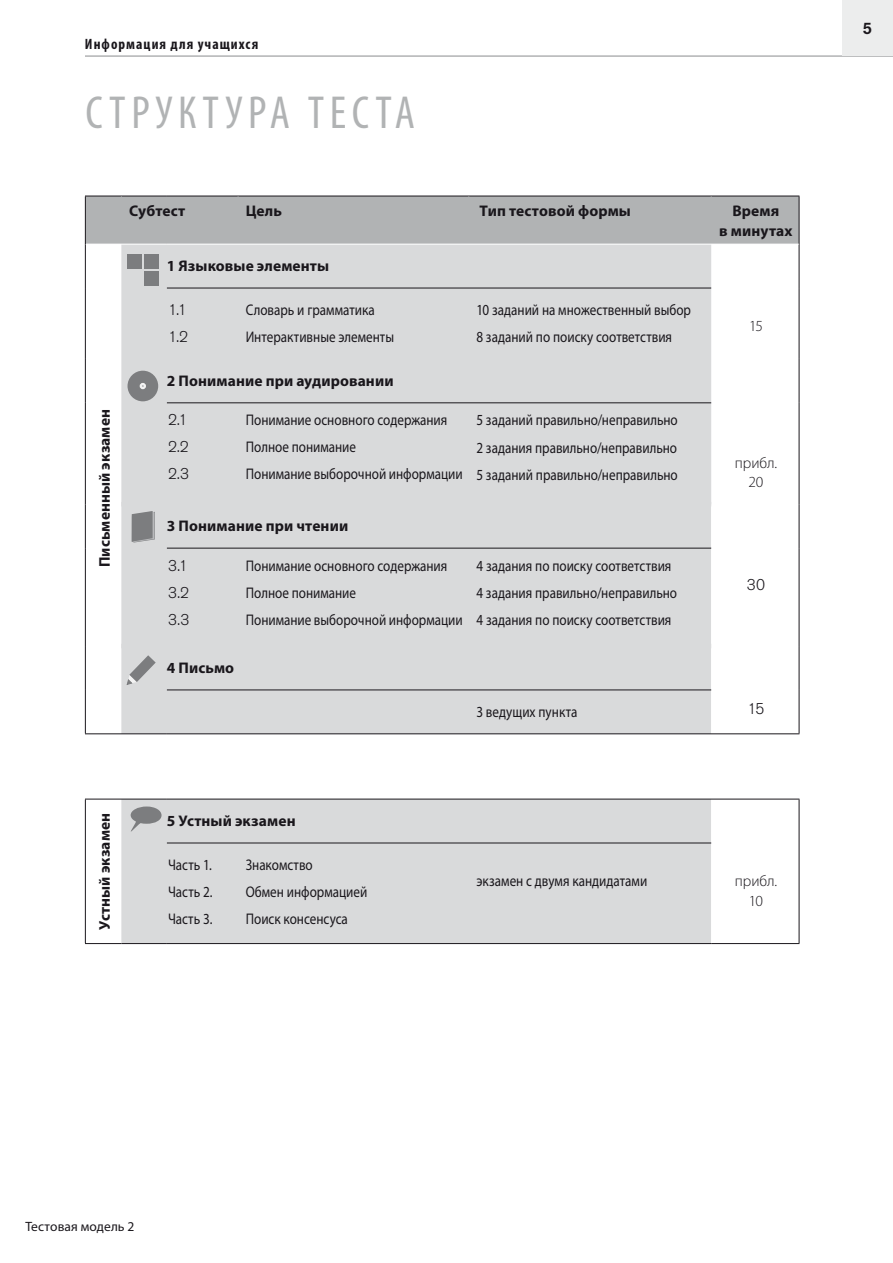
<style>
.page{position:relative;width:893px;height:1263px;background:#fff}
.page>*{position:absolute;margin:0;border:0;box-sizing:border-box;transform-origin:0 0}
.t1{font:condensed 46.5px "Myriad Pro";letter-spacing:.12em;color:#b1b3b4}
.t2{font:500 16.5px "Akzidenz Grotesk Pro";color:#1a171c}
.t3{font:15.45px/27px "Myriad Pro";color:#1a171c;scale:.85 1}
.t4{font:700 15.45px/19.5px "Myriad Pro";letter-spacing:.005em;color:#1a171c;text-align:center}
.t5{font:300 15.45px/27px "Akzidenz Grotesk Pro";color:#1a171c;text-align:justify}
.t6{font:300 15.45px/19.5px "Myriad Pro";letter-spacing:-.005em;color:#1a171c;text-align:center}
.t7{font:700 condensed 15px "Myriad Pro";letter-spacing:.07em;color:#1a171c}
.t8{font:13.5px "Myriad Pro";letter-spacing:.01em;color:#1a171c}
</style>
<div class="page">
<div style="left:86px;top:197px;width:713px;height:47px;background:#b1b3b4"></div>
<svg style="left:121px;top:245px;width:590px;height:698px;background:#dbdcdd"></svg>
<svg style="left:711px;top:504px;width:88px;height:439px"></svg>
<hr style="left:85px;top:244px;width:1px;height:44px;background:#1a171c">
<hr style="left:799px;top:244px;width:1px;height:44px;background:#1a171c">
<hr style="left:85px;top:288px;width:1px;height:71px;background:#1a171c">
<hr style="left:799px;top:288px;width:1px;height:71px;background:#1a171c">
<hr style="left:85px;top:359px;width:1px;height:44px;background:#1a171c">
<hr style="left:799px;top:359px;width:1px;height:44px;background:#1a171c">
<hr style="left:85px;top:403px;width:1px;height:101px;background:#1a171c">
<hr style="left:799px;top:403px;width:1px;height:101px;background:#1a171c">
<hr style="left:85px;top:504px;width:1px;height:44px;background:#1a171c">
<hr style="left:85px;top:548px;width:1px;height:98px;background:#1a171c">
<hr style="left:85px;top:646px;width:1px;height:44px;background:#1a171c">
<hr style="left:85px;top:690px;width:1px;height:43px;background:#1a171c">
<hr style="left:799px;top:504px;width:1px;height:44px;background:#1a171c">
<hr style="left:799px;top:548px;width:1px;height:98px;background:#1a171c">
<hr style="left:85px;top:799px;width:1px;height:44px;background:#1a171c">
<hr style="left:799px;top:799px;width:1px;height:44px;background:#1a171c">
<hr style="left:85px;top:843px;width:1px;height:100px;background:#1a171c">
<hr style="left:799px;top:843px;width:1px;height:100px;background:#1a171c">
<hr style="left:85px;top:943px;width:36px;height:1px;background:#1a171c">
<hr style="left:711px;top:943px;width:88px;height:1px;background:#1a171c">
<hr style="left:167px;top:288px;width:544px;height:1px;background:#1a171c">
<hr style="left:167px;top:690px;width:544px;height:1px;background:#1a171c">
<hr style="left:167px;top:402px;width:544px;height:1px;background:#1a171c">
<hr style="left:167px;top:548px;width:544px;height:1px;background:#1a171c">
<hr style="left:121px;top:502px;width:46px;height:4px;background:#d9dadb">
<hr style="left:167px;top:502px;width:544px;height:4px;background:#d9dadb">
<hr style="left:121px;top:644px;width:46px;height:4px;background:#d9dadb">
<hr style="left:167px;top:644px;width:544px;height:4px;background:#d9dadb">
<hr style="left:799px;top:646px;width:1px;height:44px;background:#1a171c">
<hr style="left:799px;top:690px;width:1px;height:43px;background:#1a171c">
<hr style="left:85px;top:733px;width:82px;height:1px;background:#1a171c">
<hr style="left:167px;top:733px;width:632px;height:1px;background:#1a171c">
<hr style="left:121px;top:943px;width:46px;height:1px;background:#1a171c">
<hr style="left:167px;top:943px;width:544px;height:1px;background:#1a171c">
<hr style="left:85px;top:799px;width:82px;height:1px;background:#1a171c">
<hr style="left:167px;top:799px;width:632px;height:1px;background:#1a171c">
<hr style="left:167px;top:843px;width:544px;height:1px;background:#1a171c">
<hr style="left:85px;top:196px;width:82px;height:1px;background:#1a171c">
<hr style="left:167px;top:196px;width:632px;height:1px;background:#1a171c">
<hr style="left:799px;top:196px;width:1px;height:48px;background:#1a171c">
<hr style="left:121px;top:196px;width:1px;height:48px;background:#b1b3b4">
<hr style="left:238px;top:196px;width:1px;height:48px;background:#b1b3b4">
<hr style="left:468px;top:196px;width:1px;height:48px;background:#b1b3b4">
<hr style="left:711px;top:196px;width:1px;height:48px;background:#b1b3b4">
<hr style="left:85px;top:196px;width:1px;height:48px;background:#1a171c">
<div style="left:128px;top:371px;width:30px;height:30px;background:#7c7d7f;border-radius:50%"></div>
<svg style="left:140px;top:383px;width:6px;height:6px"></svg>
<svg style="left:130px;top:807px;width:32px;height:25px"></svg>
<div style="left:128px;top:255px;width:14px;height:14px;background:#7c7d7f"></div>
<div style="left:144px;top:255px;width:15px;height:14px;background:#7c7d7f"></div>
<div style="left:144px;top:271px;width:15px;height:15px;background:#7c7d7f"></div>
<svg style="left:132px;top:511px;width:23px;height:32px"></svg>
<svg style="left:122px;top:648px;width:41px;height:41px;background:#c8c9ca"></svg>
<hr style="left:85px;top:55px;width:808px;height:2px;background:#b1b3b4">
<div style="left:842px;top:0;width:51px;height:55px;background:#eceded"></div>
<p class="t7" style="left:85px;top:35px;width:175px">Информация для учащихся</p>
<h1 class="t1" style="left:85px;top:85px;width:331px">СТРУКТУРА ТЕСТА</h1>
<p class="t4" style="left:129px;top:201px;width:58px">Субтест</p>
<p class="t4" style="left:246px;top:201px;width:38px">Цель</p>
<p class="t4" style="left:479px;top:201px;width:153px">Тип тестовой формы</p>
<p class="t4" style="left:719px;top:201px;width:75px">Время<br>в минутах</p>
<p class="t4" style="left:95px;top:567px;width:160px;rotate:-90deg">Письменный экзамен</p>
<p class="t4" style="left:167px;top:256px;width:164px">1 Языковые элементы</p>
<p class="t5" style="left:168px;top:296px;width:22px">1.1<br>1.2</p>
<p class="t3" style="left:246px;top:296px;width:176px">Словарь и грамматика<br>Интерактивные элементы</p>
<p class="t3" style="left:476px;top:296px;width:254px">10 заданий на множественный выбор<br>8 заданий по поиску соответствия</p>
<p class="t4" style="left:167px;top:371px;width:228px">2 Понимание при аудировании</p>
<p class="t5" style="left:168px;top:407px;width:22px">2.1<br>2.2<br>2.3</p>
<p class="t3" style="left:246px;top:407px;width:257px">Понимание основного содержания<br>Полное понимание<br>Понимание выборочной информации</p>
<p class="t3" style="left:476px;top:407px;width:238px;text-align:justify">5 заданий правильно/неправильно 2 задания правильно/неправильно 5 заданий правильно/неправильно</p>
<p class="t4" style="left:167px;top:516px;width:183px">3 Понимание при чтении</p>
<p class="t6" style="left:749px;top:316px;width:15px">15</p>
<p class="t6" style="left:735px;top:453px;width:44px">прибл.<br>20</p>
<p class="t5" style="left:168px;top:552px;width:23px">3.1<br>3.2<br>3.3</p>
<p class="t3" style="left:246px;top:552px;width:257px">Понимание основного содержания<br>Полное понимание<br>Понимание выборочной информации</p>
<p class="t3" style="left:476px;top:552px;width:238px">4 задания по поиску соответствия<br>4 задания правильно/неправильно<br>4 задания по поиску соответствия</p>
<p class="t4" style="left:167px;top:658px;width:69px">4 Письмо</p>
<p class="t3" style="left:476px;top:698px;width:120px">3 ведущих пункта</p>
<p class="t5" style="left:747px;top:696px;width:18px">15</p>
<p class="t5" style="left:747px;top:571px;width:20px">30</p>
<p class="t4" style="left:95px;top:930px;width:119px;rotate:-90deg">Устный экзамен</p>
<p class="t4" style="left:167px;top:811px;width:130px">5 Устный экзамен</p>
<p class="t3" style="left:168px;top:851px;width:54px;text-align:justify">Часть 1.<br>Часть 2.<br>Часть 3.</p>
<p class="t3" style="left:246px;top:851px;width:145px">Знакомство<br>Обмен информацией<br>Поиск консенсуса</p>
<p class="t3" style="left:476px;top:868px;width:202px">экзамен с двумя кандидатами</p>
<p class="t6" style="left:735px;top:871px;width:44px">прибл.<br>10</p>
<p class="t2" style="left:863px;top:19px;width:11px">5</p>
<p class="t8" style="left:25px;top:1218px;width:110px">Тестовая модель 2</p>
</div>
